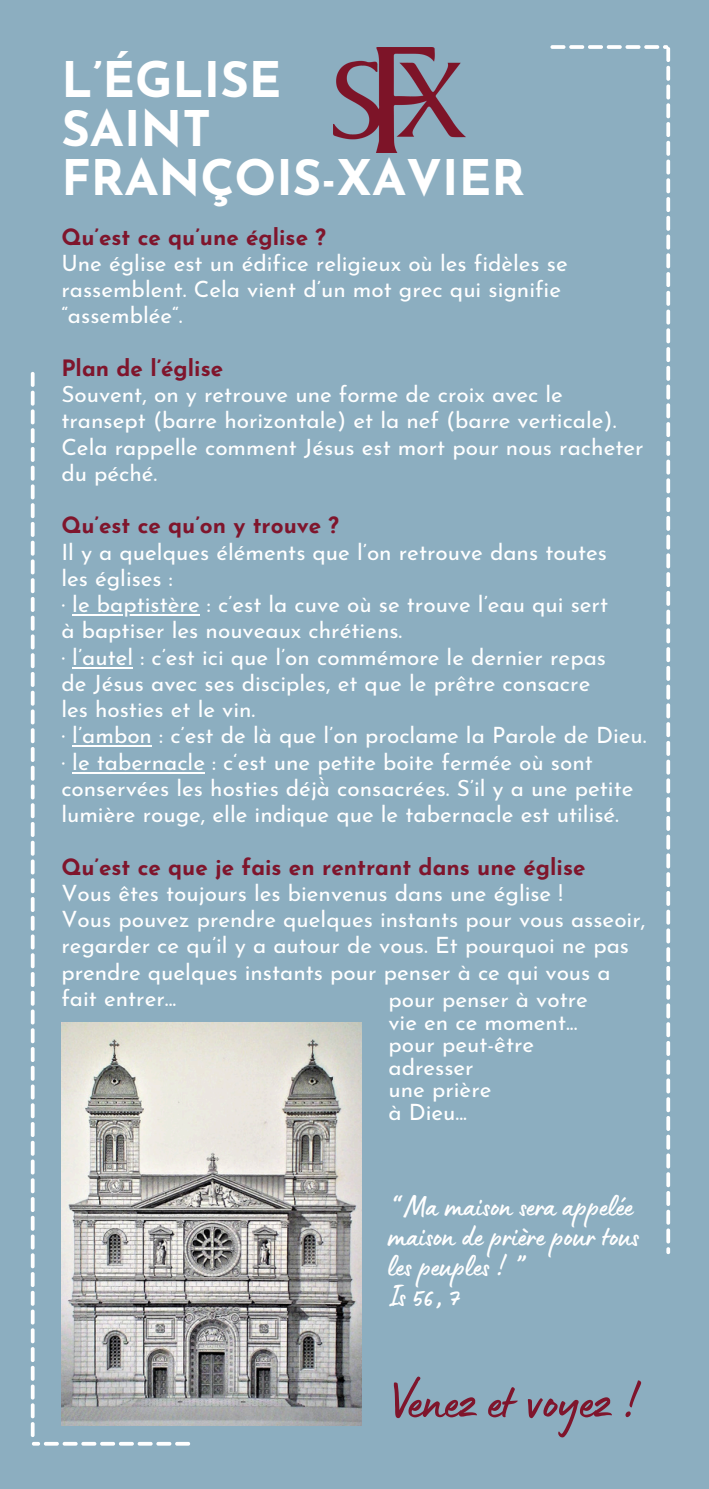
<style>
.page{position:relative;width:709px;height:1489px;background:#8caec0}
.page>*{position:absolute;margin:0;border:0;box-sizing:border-box;transform-origin:0 0}
.t1{font:52.75px "Lumios Marker";color:#7f152c}
.t2{font:700 49px/49px "Josefin Sans";color:#fff}
.t3{font:31px/30px "Lumios Marker";color:#fff}
.t4{font:22.5px/26.2px "Josefin Sans";color:#fff}
.t5{font:700 22.5px "Josefin Sans";color:#7f152c}
</style>
<div class="page">
<svg style="left:550px;top:45px;width:120px;height:1209px"></svg>
<img style="left:190px;top:1022px;width:171px;height:403px">
<hr style="left:72px;top:614px;width:128px;height:2px;background:#fff">
<hr style="left:72px;top:771px;width:133px;height:2px;background:#fff">
<svg style="left:31px;top:372px;width:159px;height:1073px"></svg>
<img style="left:334px;top:47px;width:131px;height:105px">
<h2 class="t2" style="left:61px;top:60px;width:465px">L’ÉGLISE<br>SAINT<br>FRANÇOIS-XAVIER</h2>
<h1 class="t5" style="left:61px;top:228px;width:266px">Qu’est ce qu’une église ?</h1>
<p class="t4" style="left:61px;top:252px;width:508px">Une église est un édifice religieux où les fidèles se rassemblent. Cela vient d’un mot grec qui signifie “assemblée“.</p>
<p class="t5" style="left:61px;top:359px;width:163px">Plan de l’église</p>
<p class="t4" style="left:61px;top:383px;width:584px">Souvent, on y retrouve une forme de croix avec le transept (barre horizontale) et la nef (barre verticale).<br>Cela rappelle comment Jésus est mort pour nous racheter du péché.</p>
<p class="t5" style="left:61px;top:516px;width:279px">Qu’est ce qu’on y trouve ?</p>
<p class="t4" style="left:61px;top:541px;width:547px">Il y a quelques éléments que l’on retrouve dans toutes</p>
<p class="t4" style="left:61px;top:567px;width:113px">les églises :</p>
<p class="t4" style="left:61px;top:593px;width:548px">· le baptistère : c’est la cuve où se trouve l’eau qui sert</p>
<p class="t4" style="left:61px;top:620px;width:342px">à baptiser les nouveaux chrétiens.</p>
<p class="t4" style="left:61px;top:646px;width:546px">· l’autel : c’est ici que l’on commémore le dernier repas</p>
<p class="t4" style="left:61px;top:672px;width:530px">de Jésus avec ses disciples, et que le prêtre consacre</p>
<p class="t4" style="left:61px;top:698px;width:195px">les hosties et le vin.</p>
<p class="t4" style="left:61px;top:725px;width:587px">· l’ambon : c’est de là que l’on proclame la Parole de Dieu.</p>
<p class="t4" style="left:61px;top:751px;width:573px">· le tabernacle : c‘est une petite boite fermée où sont conservées les hosties déjà̀ consacrées. S’il y a une petite lumière rouge, elle indique que le tabernacle est utilisé.</p>
<p class="t5" style="left:61px;top:858px;width:525px">Qu’est ce que je fais en rentrant dans une église</p>
<p class="t4" style="left:61px;top:882px;width:503px">Vous êtes toujours les bienvenus dans une église !</p>
<p class="t4" style="left:61px;top:908px;width:585px">Vous pouvez prendre quelques instants pour vous asseoir, regarder ce qu’il y a autour de vous. Et pourquoi ne pas prendre quelques instants pour penser à ce qui vous a fait entrer...</p>
<p class="t4" style="left:388px;top:988px;width:201px">pour penser à votre</p>
<p class="t4" style="left:388px;top:1011px;width:191px">vie en ce moment...</p>
<p class="t4" style="left:388px;top:1033px;width:147px">pour peut-être</p>
<p class="t4" style="left:388px;top:1056px;width:87px">adresser</p>
<p class="t4" style="left:388px;top:1078px;width:104px">une prière</p>
<h3 class="t4" style="left:388px;top:1101px;width:80px">à Dieu...</h3>
<p class="t3" style="left:387px;top:1196px;width:253px">“ Ma maison sera appelée maison de prière pour tous les peuples ! ”<br>Is 56, 7</p>
<p class="t1" style="left:393px;top:1384px;width:246px">Venez et voyez !</p>
</div>
